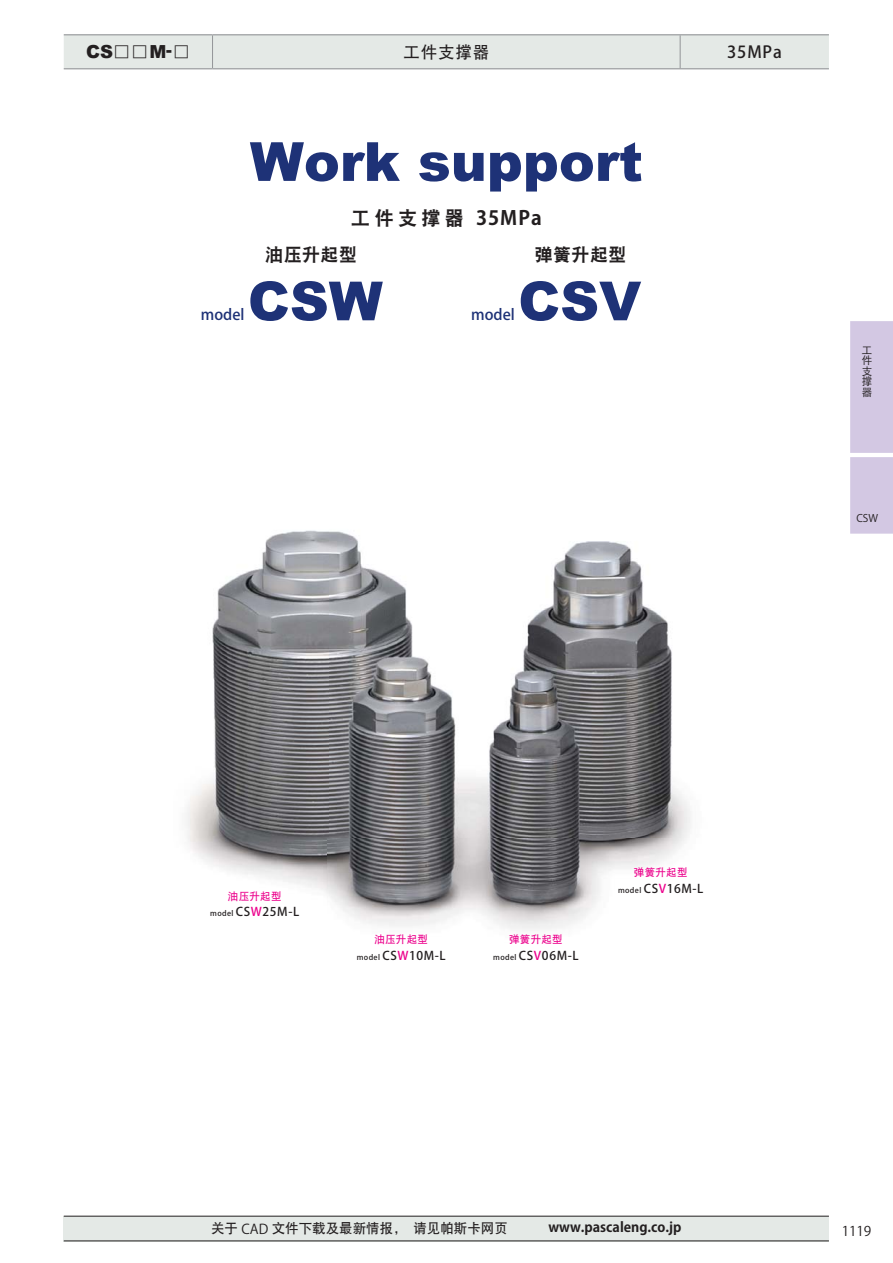
<style>
.page{position:relative;width:893px;height:1263px;background:#fff}
.page>*{position:absolute;margin:0;border:0;box-sizing:border-box;transform-origin:0 0}
.t1{font:900 54px "Arial";color:#1e3277}
.t2{font:19.5px "DF Hei GB W9 GBK EUC H";letter-spacing:.2em;color:#231f20}
.t3{font:18px "DF Hei GB W9 GBK EUC H";letter-spacing:.025em;color:#231f20}
.t4{font:900 18px "Arial";color:#231f20}
.t5{font:16.5px "DF Hei GB W7 GBK EUC H";letter-spacing:.05em;color:#231f20}
.t6{font:16.5px "Koz Go Pro Medium 90 msp RKSJ H";letter-spacing:.05em;color:#231f20}
.t7{font:15px "Koz Go Pro Medium 90 msp RKSJ H";color:#1e3277}
.t8{font:13.5px "DF Hei GB W7 GBK EUC H";color:#231f20}
.t9{font:13.5px "Koz Go Pro Regular 90 msp RKSJ H";color:#231f20}
.t10{font:12px "Koz Go Pro Medium 90 msp RKSJ H";letter-spacing:.05em;color:#231f20}
.t11{font:10.5px "DF Hei GB W7 GBK EUC H";letter-spacing:.025em;color:#ec008c}
.t12{font:10.5px/10.5px "DF Hei GB W5 GBK EUC H";color:#231f20;text-align:justify}
.t13{font:10.5px "Koz Go Pro Regular 90 msp RKSJ H";color:#231f20}
.s1{font-family:"DF Hei GB W3 GBK EUC H";font-weight:400;font-size:17.25px}
.s2{font-size:17.25px}
.s3{font-family:"Koz Go Pro Bold 90 msp RKSJ H"}
.s4{font-size:7.5px}
.s5{color:#ec008c}
.s6{font-family:"Koz Go Pro Regular 90 msp RKSJ H"}
.s7{font-family:"DF Hei GB W5 GBK EUC H"}
</style>
<div class="page">
<div style="left:64px;top:1216px;width:765px;height:25px;background:#e4e9e6"></div>
<hr style="left:64px;top:1216px;width:765px;height:1px;background:#231f20">
<hr style="left:64px;top:1241px;width:765px;height:1px;background:#231f20">
<div style="left:64px;top:35px;width:765px;height:33px;background:#e4e9e6"></div>
<hr style="left:212px;top:35px;width:1px;height:33px;background:#939598">
<hr style="left:680px;top:35px;width:1px;height:33px;background:#939598">
<hr style="left:64px;top:34px;width:149px;height:1px;background:#939598">
<hr style="left:213px;top:34px;width:616px;height:1px;background:#939598">
<hr style="left:64px;top:68px;width:149px;height:1px;background:#939598">
<hr style="left:213px;top:68px;width:616px;height:1px;background:#939598">
<div style="left:850px;top:321px;width:43px;height:213px;background:#d3c8e3"></div>
<img style="left:186px;top:530px;width:505px;height:401px">
<h3 class="t4" style="left:86px;top:38px;width:106px">CS<span class="s1">□□</span>M<span class="s2">-</span><span class="s1">□</span></h3>
<h3 class="t5" style="left:403px;top:45px;width:87px">工件支撑器</h3>
<h3 class="t6" style="left:727px;top:46px;width:56px">35MPa</h3>
<h1 class="t1" style="left:250px;top:122px;width:394px">Work support</h1>
<h2 class="t2" style="left:351px;top:211px;width:192px">工件支撑器 <span class="s3">35MPa</span></h2>
<h3 class="t3" style="left:535px;top:248px;width:93px">弹簧升起型</h3>
<h3 class="t3" style="left:265px;top:248px;width:93px">油压升起型</h3>
<h1 class="t1" style="left:248px;top:261px;width:136px">CSW</h1>
<p class="t7" style="left:201px;top:309px;width:45px">model</p>
<h1 class="t1" style="left:518px;top:261px;width:124px">CSV</h1>
<p class="t7" style="left:471px;top:309px;width:45px">model</p>
<p class="t12" style="left:862px;top:346px;width:12px">工件支撑器</p>
<p class="t13" style="left:856px;top:514px;width:23px">CSW</p>
<p class="t11" style="left:228px;top:892px;width:55px">油压升起型</p>
<p class="t10" style="left:210px;top:907px;width:90px"><span class="s4">model</span> CS<span class="s5">W</span>25M-L</p>
<p class="t11" style="left:374px;top:936px;width:55px">油压升起型</p>
<p class="t10" style="left:357px;top:951px;width:90px"><span class="s4">model</span> CS<span class="s5">W</span>10M-L</p>
<p class="t11" style="left:509px;top:936px;width:55px">弹簧升起型</p>
<p class="t10" style="left:493px;top:951px;width:87px"><span class="s4">model</span> CS<span class="s5">V</span>06M-L</p>
<p class="t11" style="left:634px;top:868px;width:55px">弹簧升起型</p>
<p class="t10" style="left:618px;top:884px;width:87px"><span class="s4">model</span> CS<span class="s5">V</span>16M-L</p>
<p class="t8" style="left:211px;top:1223px;width:472px">关于 <span class="s6">CAD</span> 文件下载及最新情报，请见帕斯卡网页<span class="s7">　　　</span><span class="s3">www.pascaleng.co.jp</span></p>
<p class="t9" style="left:842px;top:1226px;width:31px">1119</p>
</div>
